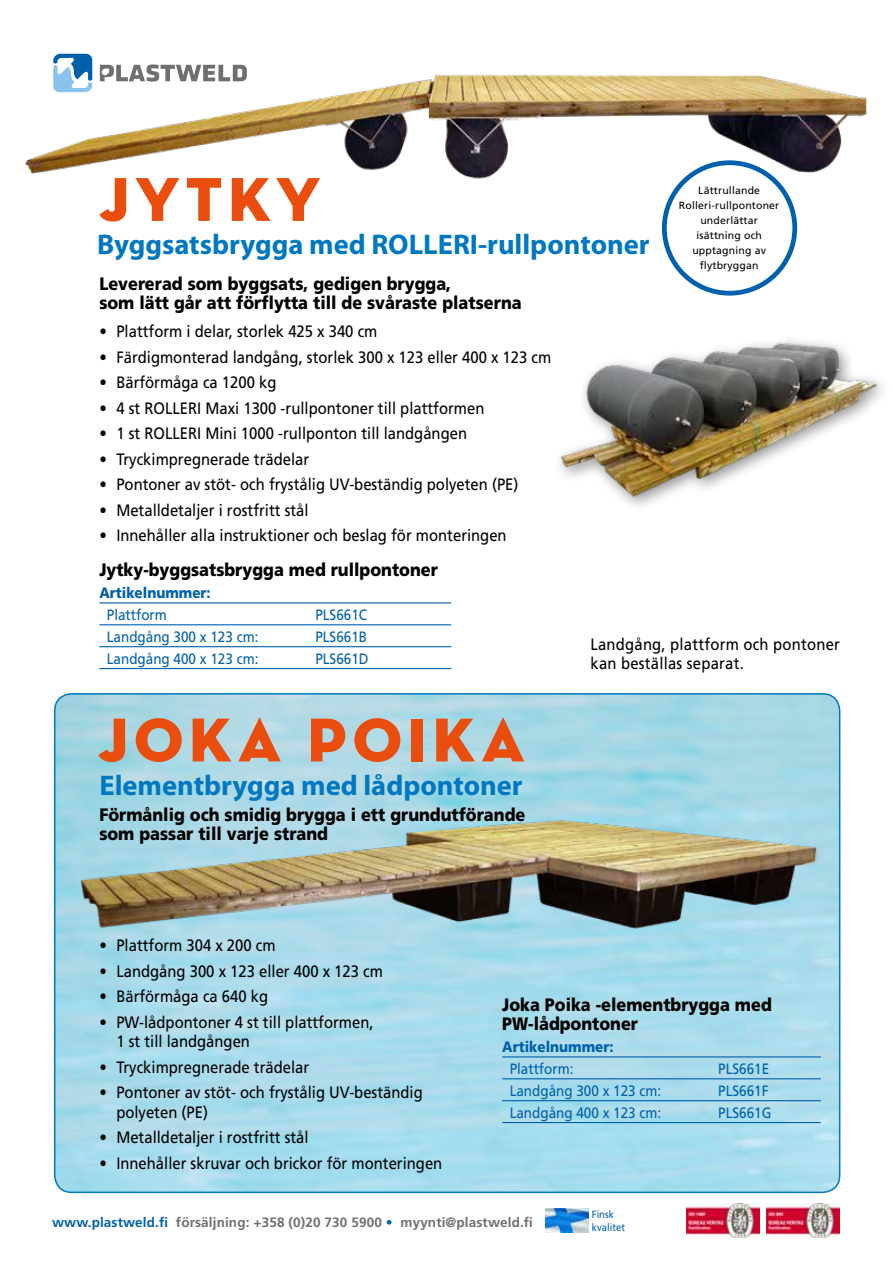
<style>
.page{position:relative;width:893px;height:1263px;background:#fff}
.page>*{position:absolute;margin:0;border:0;box-sizing:border-box;transform-origin:0 0}
.t1{font:63px "Neutraface Display Titling";letter-spacing:.09em;color:#e94e0f}
.t2{font:700 28.5px "Myriad Pro";color:#0078c1}
.t3{font:900 18px/19.5px "Frutiger";color:#000;scale:.9 1}
.t4{font:16.5px/19.5px "Frutiger";color:#000;scale:.9 1}
.t5{font:15px "Frutiger";color:#0060ac;scale:.9 1}
.t6{font:900 15px "Frutiger";color:#0060ac;scale:.9 1}
.t7{font:700 13.5px "Frutiger";letter-spacing:.01em;color:#706f6f}
.t8{font:10.5px/15px "Frutiger";letter-spacing:.015em;color:#000;text-align:center}
.t9{font:10.5px/12.9px "Frutiger";color:#0060ac;scale:.9 1}
.s1{color:#0060ac}
</style>
<div class="page">
<img style="left:686px;top:1204px;width:74px;height:34px">
<img style="left:766px;top:1204px;width:74px;height:34px">
<img style="left:545px;top:1208px;width:44px;height:25px">
<svg style="left:53px;top:54px;width:39px;height:7px"></svg>
<img style="left:55px;top:694px;width:785px;height:498px">
<img style="left:25px;top:61px;width:842px;height:128px">
<img style="left:66px;top:808px;width:762px;height:161px">
<svg style="left:100px;top:64px;width:147px;height:18px"></svg>
<hr style="left:99px;top:602px;width:352px;height:1px;background:#0060ac">
<hr style="left:99px;top:624px;width:352px;height:1px;background:#0060ac">
<hr style="left:99px;top:646px;width:352px;height:1px;background:#0060ac">
<hr style="left:99px;top:668px;width:352px;height:1px;background:#0060ac">
<hr style="left:502px;top:1056px;width:319px;height:1px;background:#0060ac">
<hr style="left:502px;top:1078px;width:319px;height:1px;background:#0060ac">
<hr style="left:502px;top:1100px;width:319px;height:1px;background:#0060ac">
<hr style="left:502px;top:1122px;width:319px;height:1px;background:#0060ac">
<img style="left:560px;top:340px;width:323px;height:166px">
<div style="left:664px;top:163px;width:131px;height:130px;background:#fff;border-radius:50%"></div>
<div style="left:662px;top:160px;width:135px;height:136px;border:5px solid #0060ac;border-radius:50%"></div>
<h1 class="t1" style="left:99px;top:160px;width:223px">JYTKY</h1>
<h2 class="t2" style="left:97px;top:226px;width:554px">Byggsatsbrygga med ROLLERI-rullpontoner</h2>
<p class="t3" style="left:99px;top:274px;width:471px">Levererad som byggsats, gedigen brygga,<br>som lätt går att förflytta till de svåraste platserna</p>
<p class="t4" style="left:99px;top:322px;width:311px">• Plattform i delar, storlek 425 x 340 cm</p>
<p class="t4" style="left:99px;top:347px;width:504px">• Färdigmonterad landgång, storlek 300 x 123 eller 400 x 123 cm</p>
<p class="t4" style="left:99px;top:373px;width:198px">• Bärförmåga ca 1200 kg</p>
<p class="t4" style="left:99px;top:398px;width:429px">• 4 st ROLLERI Maxi 1300 -rullpontoner till plattformen</p>
<p class="t4" style="left:99px;top:424px;width:410px">• 1 st ROLLERI Mini 1000 -rullponton till landgången</p>
<p class="t4" style="left:99px;top:449px;width:235px">• Tryckimpregnerade trädelar</p>
<p class="t4" style="left:99px;top:475px;width:467px">• Pontoner av stöt- och frystålig UV-beständig polyeten (PE)</p>
<p class="t4" style="left:99px;top:500px;width:234px">• Metalldetaljer i rostfritt stål</p>
<p class="t4" style="left:99px;top:526px;width:454px">• Innehåller alla instruktioner och beslag för monteringen</p>
<p class="t8" style="left:679px;top:183px;width:102px">Lättrullande<br>Rolleri-rullpontoner underlättar isättning och upptagning av flytbryggan</p>
<p class="t3" style="left:99px;top:560px;width:378px">Jytky-byggsatsbrygga med rullpontoner</p>
<p class="t6" style="left:99px;top:584px;width:125px">Artikelnummer:</p>
<p class="t5" style="left:107px;top:606px;width:68px">Plattform</p>
<p class="t5" style="left:315px;top:606px;width:59px">PLS661C</p>
<p class="t5" style="left:107px;top:628px;width:170px">Landgång 300 x 123 cm:</p>
<p class="t5" style="left:315px;top:628px;width:59px">PLS661B</p>
<p class="t5" style="left:107px;top:650px;width:170px">Landgång 400 x 123 cm:</p>
<p class="t5" style="left:315px;top:650px;width:61px">PLS661D</p>
<h1 class="t1" style="left:98px;top:700px;width:428px">JOKA POIKA</h1>
<h2 class="t2" style="left:99px;top:767px;width:425px">Elementbrygga med lådpontoner</h2>
<p class="t3" style="left:99px;top:805px;width:475px;line-height:18.9px">Förmånlig och smidig brygga i ett grundutförande som passar till varje strand</p>
<p class="t4" style="left:590px;top:634px;width:279px">Landgång, plattform och pontoner kan beställas separat.</p>
<p class="t4" style="left:99px;top:936px;width:197px">• Plattform 304 x 200 cm</p>
<p class="t4" style="left:99px;top:961px;width:317px">• Landgång 300 x 123 eller 400 x 123 cm</p>
<p class="t4" style="left:99px;top:987px;width:189px">• Bärförmåga ca 640 kg</p>
<p class="t4" style="left:116px;top:1012px;width:287px;text-indent:-17px">• PW-lådpontoner 4 st till plattformen,<br>1 st till landgången</p>
<p class="t4" style="left:99px;top:1057px;width:235px">• Tryckimpregnerade trädelar</p>
<p class="t4" style="left:116px;top:1083px;width:342px;text-indent:-17px">• Pontoner av stöt- och frystålig UV-beständig polyeten (PE)</p>
<p class="t4" style="left:99px;top:1128px;width:234px">• Metalldetaljer i rostfritt stål</p>
<p class="t4" style="left:99px;top:1153px;width:383px">• Innehåller skruvar och brickor för monteringen</p>
<p class="t3" style="left:502px;top:995px;width:301px">Joka Poika -elementbrygga med<br>PW-lådpontoner</p>
<p class="t6" style="left:502px;top:1038px;width:125px">Artikelnummer:</p>
<p class="t5" style="left:510px;top:1060px;width:72px">Plattform:</p>
<p class="t5" style="left:718px;top:1060px;width:58px">PLS661E</p>
<p class="t5" style="left:510px;top:1082px;width:170px">Landgång 300 x 123 cm:</p>
<p class="t5" style="left:718px;top:1082px;width:57px">PLS661F</p>
<p class="t5" style="left:510px;top:1104px;width:170px">Landgång 400 x 123 cm:</p>
<p class="t5" style="left:718px;top:1104px;width:61px">PLS661G</p>
<p class="t7" style="left:52px;top:1214px;width:482px"><span class="s1">www.plastweld.fi</span> försäljning: +358 (0)20 730 5900 <span class="s1">•</span> myynti@plastweld.fi</p>
<p class="t9" style="left:592px;top:1208px;width:38px">Finsk kvalitet</p>
</div>
